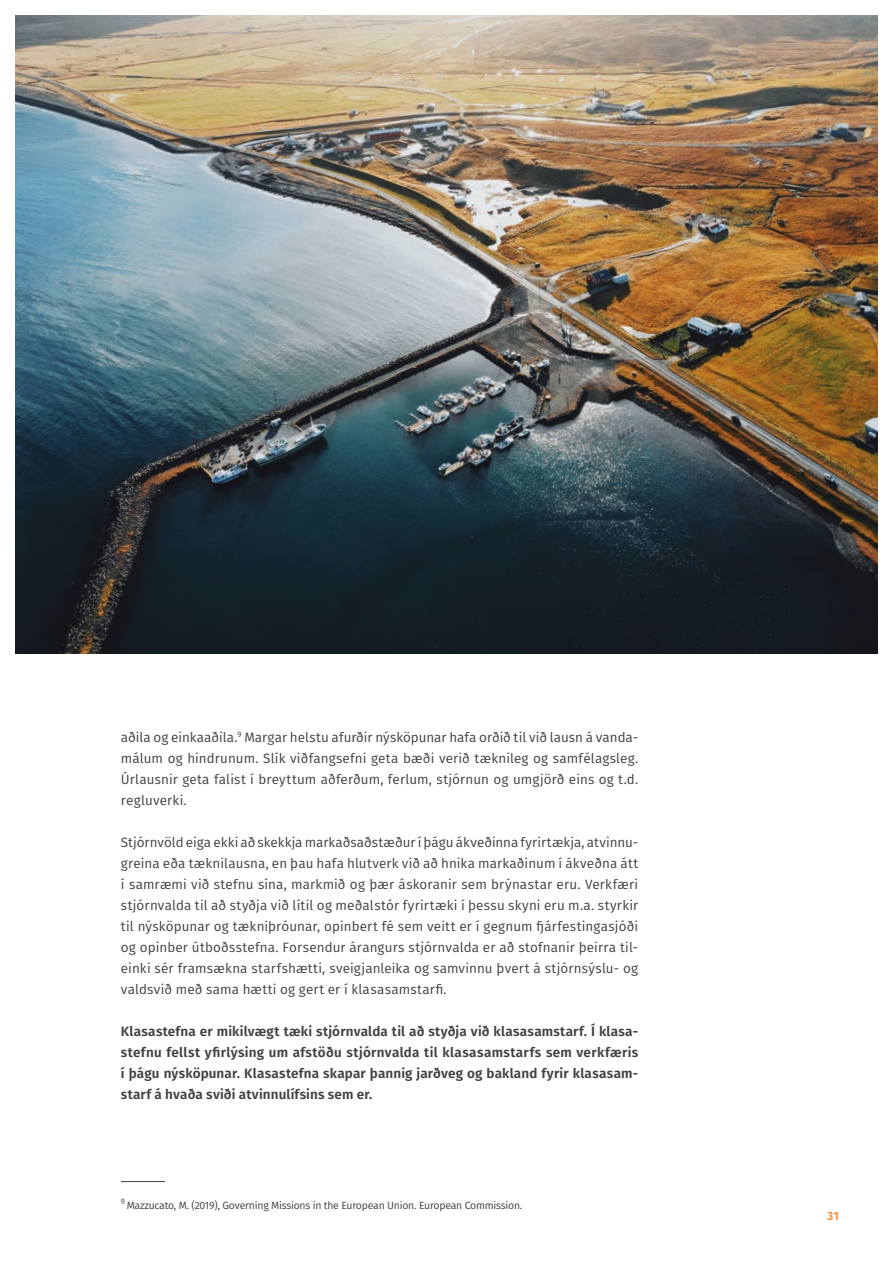
<style>
.page{position:relative;width:893px;height:1263px;background:#fff}
.page>*{position:absolute;margin:0;border:0;box-sizing:border-box;transform-origin:0 0}
.t1{font:13.5px/21px "Fira GO";letter-spacing:.015em;color:#414042;text-align:justify}
.t2{font:600 13.5px/21px "Fira GO";letter-spacing:.015em;color:#414042;text-align:justify}
.t3{font:600 12px "Fira GO";color:#f68b33}
.t4{font:10.5px "Fira GO";letter-spacing:-.02em;color:#414042}
</style>
<div class="page">
<hr style="left:121px;top:1181px;width:44px;height:1px;background:#414042">
<img style="left:15px;top:15px;width:863px;height:639px">
<p class="t1" style="left:121px;top:726px;width:519px">aðila og einkaaðila.<sup>9</sup> Margar helstu afurðir nýsköpunar hafa orðið til við lausn á vanda&shy;málum og hindrunum. Slík viðfangsefni geta bæði verið tæknileg og samfélagsleg.<br>Úrlausnir geta falist í breyttum aðferðum, ferlum, stjórnun og umgjörð eins og t.d. regluverki.</p>
<p class="t1" style="left:121px;top:831px;width:519px">Stjórnvöld eiga ekki að skekkja markaðsaðstæður í þágu ákveðinna fyrirtækja, atvinnu&shy;greina eða tæknilausna, en þau hafa hlutverk við að hnika markaðinum í ákveðna átt í samræmi við stefnu sína, markmið og þær áskoranir sem brýnastar eru. Verkfæri stjórnvalda til að styðja við lítil og meðalstór fyrirtæki í þessu skyni eru m.a. styrkir til nýsköpunar og tækniþróunar, opinbert fé sem veitt er í gegnum fjárfestingasjóði og opinber útboðsstefna. Forsendur árangurs stjórnvalda er að stofnanir þeirra til&shy;einki sér framsækna starfshætti, sveigjanleika og samvinnu þvert á stjórnsýslu- og valdsvið með sama hætti og gert er í klasasamstarfi.</p>
<p class="t2" style="left:121px;top:1020px;width:519px">Klasastefna er mikilvægt tæki stjórnvalda til að styðja við klasasamstarf. Í klasa&shy;stefnu fellst yfirlýsing um afstöðu stjórnvalda til klasasamstarfs sem verkfæris í þágu nýsköpunar. Klasastefna skapar þannig jarðveg og bakland fyrir klasasam&shy;starf á hvaða sviði atvinnulífsins sem er.</p>
<p class="t4" style="left:121px;top:1199px;width:403px"><sup>9</sup> Mazzucato, M. (2019), Governing Missions in the European Union. European Commission.</p>
<p class="t3" style="left:827px;top:1209px;width:13px">31</p>
</div>
